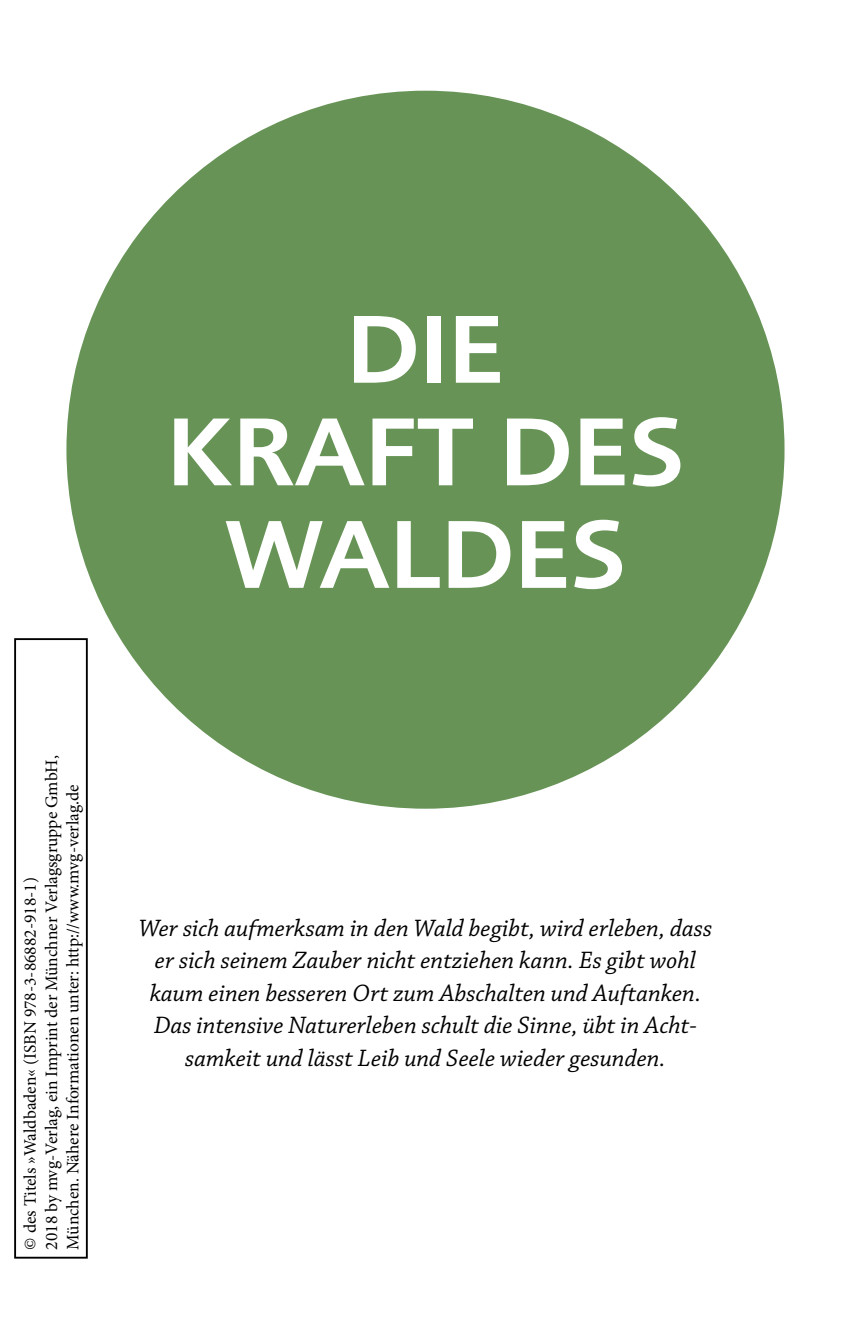
<style>
.page{position:relative;width:851px;height:1326px;background:#fff}
.page>*{position:absolute;margin:0;border:0;box-sizing:border-box;transform-origin:0 0}
._01_h1{font:600 100px/102.5px "Foundry Sans";color:#fff;text-align:center}
._03_Body_Einleitung{font:italic 25px/32.5px "Chaparral Pro";color:#000;text-align:center}
.t1{font:17.5px/21.2px "Minion Pro";color:#000}
</style>
<div class="page">
<div style="left:66px;top:91px;width:718px;height:717px;background:#679456;border-radius:50%"></div>
<div style="left:14px;top:638px;width:74px;height:620px;border:2px solid #000"></div>
<p class="_01_h1" style="left:167px;top:298px;width:518px">DIE<br>KRAFT DES<br>WALDES</p>
<p class="t1" style="left:41px;top:1249px;width:496px;rotate:-90deg">2018 by mvg-Verlag, ein Imprint der Münchner Verlagsgruppe GmbH,<br>München. Nähere Informationen unter: http://www.mvg-verlag.de</p>
<p class="t1" style="left:20px;top:1249px;width:374px;rotate:-90deg">© des Titels »Waldbaden« (ISBN 978-3-86882-918-1)</p>
<p class="_03_Body_Einleitung" style="left:139px;top:912px;width:575px">Wer sich aufmerksam in den Wald begibt, wird erleben, dass er sich seinem Zauber nicht entziehen kann. Es gibt wohl kaum einen besseren Ort zum Abschalten und Auftanken.</p>
<p class="_03_Body_Einleitung" style="left:154px;top:1009px;width:544px">Das intensive Naturerleben schult die Sinne, übt in Acht&shy;samkeit und lässt Leib und Seele wieder gesunden.</p>
</div>
